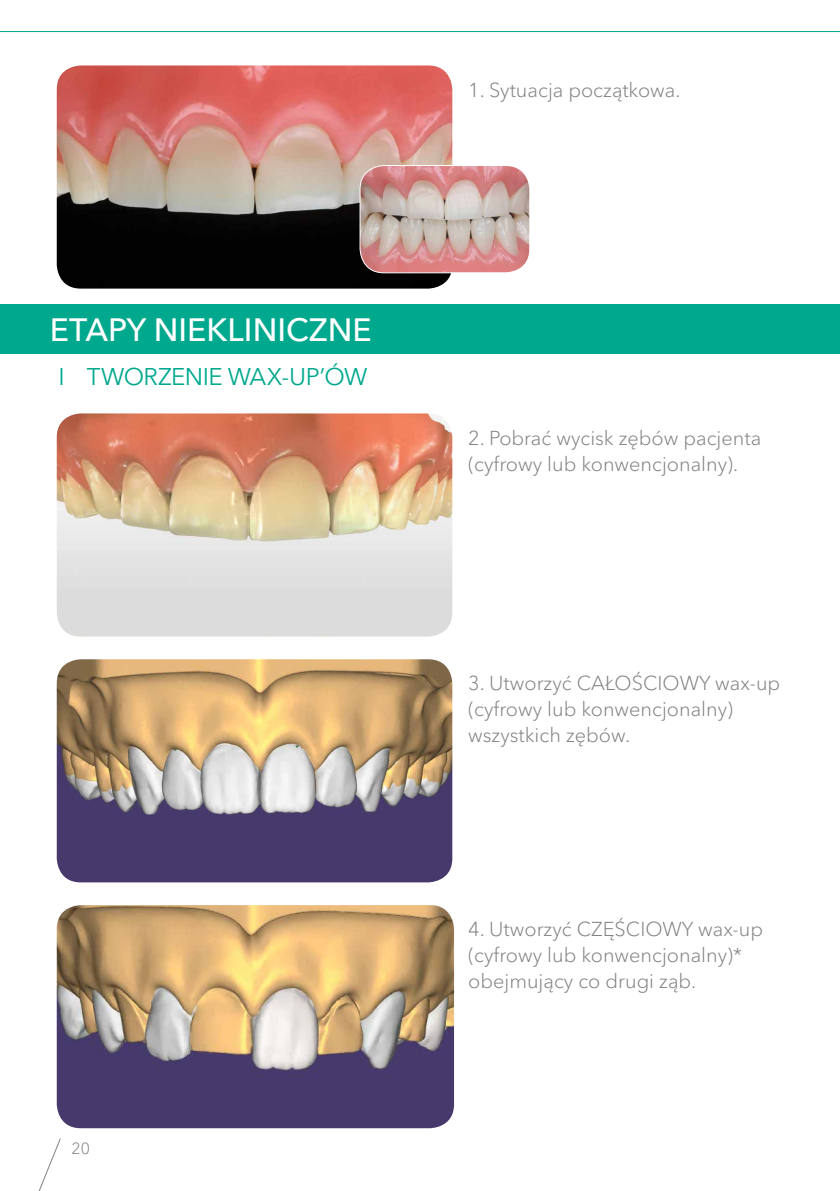
<style>
.page{position:relative;width:840px;height:1191px;background:#fff}
.page>*{position:absolute;margin:0;border:0;box-sizing:border-box;transform-origin:0 0}
.t1{font:500 32px "Avenir Next Cyr";color:#fff}
.t2{font:24px "Avenir Next Cyr";letter-spacing:-.02em;color:#00a88e}
.t3{font:300 20px/26px "Avenir Next Cyr";color:#808285}
.t4{font:300 16px "Avenir Next Cyr";color:#808285}
</style>
<div class="page">
<hr style="left:0;top:31px;width:839px;height:1px;background:#00a88e">
<svg style="left:38px;top:1138px;width:23px;height:53px"></svg>
<img style="left:57px;top:65px;width:395px;height:224px">
<img style="left:57px;top:413px;width:395px;height:223px">
<img style="left:57px;top:659px;width:395px;height:223px">
<img style="left:57px;top:905px;width:397px;height:223px">
<div style="left:0;top:304px;width:839px;height:49px;background:#00a88e"></div>
<img style="left:360px;top:165px;width:169px;height:108px">
<div style="left:359px;top:165px;width:170px;height:108px;border:1px solid #fff;border-radius:24px"></div>
<h1 class="t1" style="left:50px;top:310px;width:323px">ETAPY NIEKLINICZNE</h1>
<p class="t2" style="left:58px;top:362px;width:310px">I TWORZENIE WAX-UP’ÓW</p>
<p class="t4" style="left:71px;top:1138px;width:20px">20</p>
<p class="t3" style="left:468px;top:77px;width:214px">1. Sytuacja początkowa.</p>
<p class="t3" style="left:468px;top:424px;width:294px">2. Pobrać wycisk zębów pacjenta (cyfrowy lub konwencjonalny).</p>
<p class="t3" style="left:468px;top:670px;width:313px">3. Utworzyć CAŁOŚCIOWY wax-up (cyfrowy lub konwencjonalny) wszystkich zębów.</p>
<p class="t3" style="left:468px;top:916px;width:296px">4. Utworzyć CZĘŚCIOWY wax-up (cyfrowy lub konwencjonalny)* obejmujący co drugi ząb.</p>
</div>
